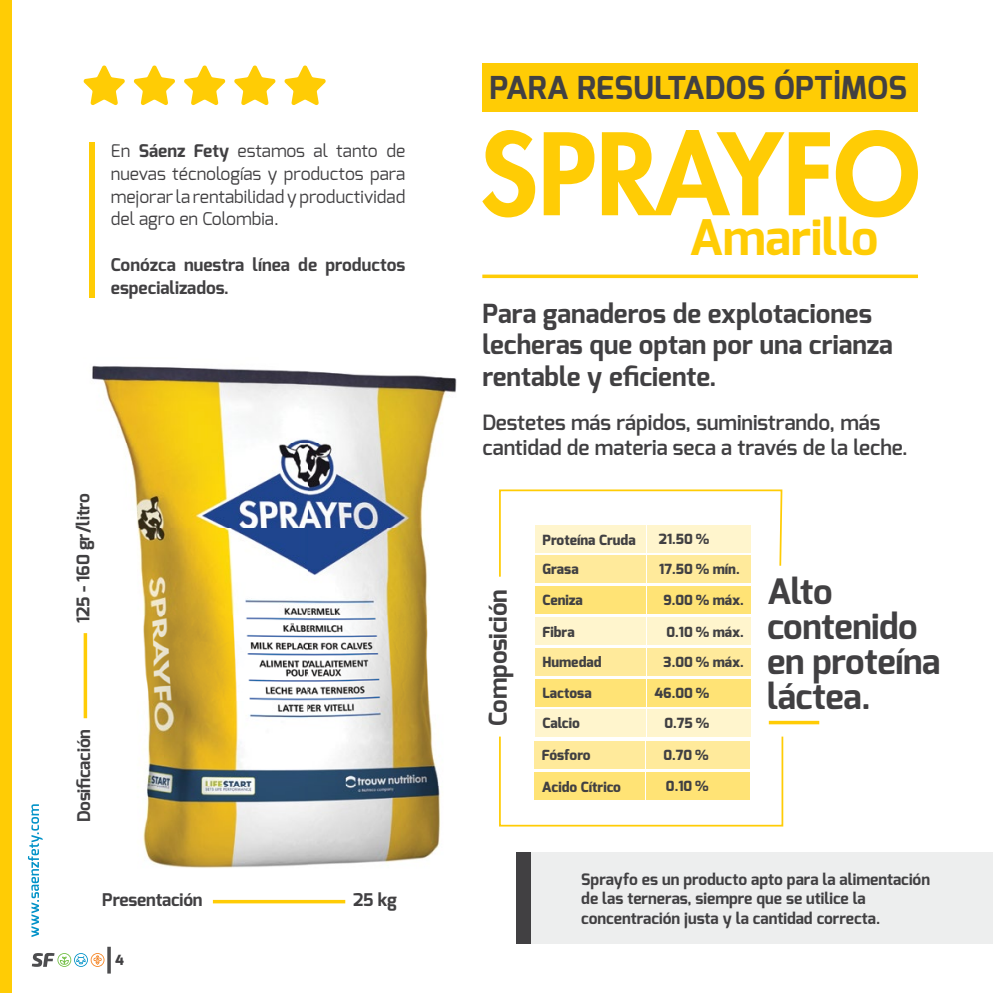
<style>
.page{position:relative;width:993px;height:993px;background:#fff}
.page>*{position:absolute;margin:0;border:0;box-sizing:border-box;transform-origin:0 0}
.t1{font:700 49px "Exo";letter-spacing:-.005em;color:#ffcc05}
.t2{font:700 35px/35px "Exo";letter-spacing:-.01em;color:#414042}
.t3{font:700 31.5px "Exo";letter-spacing:.005em;color:#414042}
.t4{font:700 26.25px/31.5px "Exo";color:#414042}
.t5{font:700 24.5px "Exo";letter-spacing:-.01em;color:#414042}
.t6{font:600 21px/24.5px "Exo";color:#414042}
.t7{font:17.5px/22.8px "Exo";color:#414042;text-align:justify}
.t8{font:700 17.5px/22.8px "Exo";color:#414042}
.t9{font:700 15.75px/19.2px "Exo";color:#414042}
.t10{font:800 14px "Exo";color:#414042}
.s1{font-weight:700}
</style>
<div class="page">
<svg style="left:32px;top:953px;width:72px;height:13px"></svg>
<svg style="left:107px;top:946px;width:4px;height:27px"></svg>
<svg style="left:28px;top:804px;width:15px;height:132px"></svg>
<div style="left:482px;top:63px;width:435px;height:48px;background:#ffcc05"></div>
<img style="left:84px;top:365px;width:373px;height:503px">
<div style="left:535px;top:617px;width:110px;height:27px;background:#fff5cd"></div>
<div style="left:535px;top:709px;width:110px;height:27px;background:#fff5cd"></div>
<div style="left:647px;top:617px;width:103px;height:27px;background:#fff5cd"></div>
<div style="left:647px;top:709px;width:103px;height:27px;background:#fff5cd"></div>
<div style="left:535px;top:555px;width:110px;height:27px;background:#ffea9b"></div>
<div style="left:535px;top:648px;width:110px;height:27px;background:#ffea9b"></div>
<div style="left:534px;top:740px;width:110px;height:28px;background:#ffea9b"></div>
<div style="left:647px;top:555px;width:103px;height:27px;background:#ffea9b"></div>
<div style="left:647px;top:648px;width:103px;height:27px;background:#ffea9b"></div>
<div style="left:646px;top:740px;width:103px;height:28px;background:#ffea9b"></div>
<div style="left:535px;top:586px;width:110px;height:27px;background:#ffe375"></div>
<div style="left:535px;top:678px;width:110px;height:28px;background:#ffe375"></div>
<div style="left:534px;top:772px;width:110px;height:27px;background:#ffe375"></div>
<div style="left:647px;top:586px;width:103px;height:27px;background:#ffe375"></div>
<div style="left:647px;top:678px;width:103px;height:28px;background:#ffe375"></div>
<div style="left:646px;top:772px;width:103px;height:27px;background:#ffe375"></div>
<svg style="left:768px;top:720px;width:51px;height:4px"></svg>
<svg style="left:213px;top:899px;width:132px;height:4px"></svg>
<svg style="left:482px;top:274px;width:435px;height:4px;fill:#ffcc05"></svg>
<hr style="left:84px;top:633px;width:3px;height:85px;background:#ffcc05">
<div style="left:0;top:0;width:12px;height:992px;background:#ffcc05"></div>
<div style="left:516px;top:851px;width:476px;height:92px;background:#edeeee"></div>
<svg style="left:499px;top:489px;width:284px;height:89px"></svg>
<div style="left:499px;top:735px;width:284px;height:91px;border:2px solid #ffcc05"></div>
<svg style="left:482px;top:130px;width:53px;height:87px"></svg>
<svg style="left:543px;top:132px;width:51px;height:83px"></svg>
<svg style="left:601px;top:130px;width:228px;height:85px"></svg>
<svg style="left:835px;top:130px;width:82px;height:87px"></svg>
<div style="left:516px;top:851px;width:15px;height:92px;background:#414042"></div>
<div style="left:89px;top:142px;width:6px;height:155px;background:#ffcc05"></div>
<svg style="left:133px;top:65px;width:42px;height:40px"></svg>
<svg style="left:234px;top:65px;width:42px;height:40px"></svg>
<svg style="left:83px;top:65px;width:42px;height:40px"></svg>
<svg style="left:184px;top:65px;width:42px;height:40px"></svg>
<svg style="left:284px;top:65px;width:42px;height:40px"></svg>
<p class="t7" style="left:111px;top:139px;width:296px">En <span class="s1">Sáenz Fety</span> estamos al tanto de nuevas técnologías y productos para mejorar la rentabilidad y productividad del agro en Colombia.</p>
<p class="t8" style="left:111px;top:253px;width:296px">Conózca nuestra línea de productos especializados.</p>
<p class="t8" style="left:72px;top:623px;width:131px;rotate:-90deg">125 - 160 gr/litro</p>
<p class="t8" style="left:73px;top:822px;width:95px;rotate:-90deg">Dosificación</p>
<p class="t8" style="left:102px;top:888px;width:102px">Presentación</p>
<p class="t10" style="left:115px;top:951px;width:10px">4</p>
<p class="t8" style="left:353px;top:888px;width:45px">25 kg</p>
<h3 class="t3" style="left:489px;top:68px;width:419px">PARA RESULTADOS ÓPTIMOS</h3>
<h1 class="t1" style="left:689px;top:205px;width:191px">Amarillo</h1>
<h3 class="t4" style="left:482px;top:297px;width:412px">Para ganaderos de explotaciones lecheras que optan por una crianza rentable y eficiente.</h3>
<h3 class="t6" style="left:482px;top:410px;width:427px">Destetes más rápidos, suministrando, más cantidad de materia seca a través de la leche.</h3>
<h3 class="t5" style="left:482px;top:725px;width:138px;rotate:-90deg">Composición</h3>
<p class="t10" style="left:542px;top:530px;width:95px">Proteína Cruda</p>
<p class="t10" style="left:658px;top:529px;width:52px">21.50 %</p>
<p class="t10" style="left:542px;top:559px;width:38px">Grasa</p>
<p class="t10" style="left:659px;top:559px;width:82px">17.50 % mín.</p>
<p class="t10" style="left:542px;top:590px;width:42px">Ceniza</p>
<p class="t10" style="left:663px;top:590px;width:82px">9.00 % máx.</p>
<p class="t10" style="left:542px;top:622px;width:34px">Fibra</p>
<p class="t10" style="left:666px;top:622px;width:79px">0.10 % máx.</p>
<p class="t10" style="left:542px;top:652px;width:60px">Humedad</p>
<p class="t10" style="left:663px;top:652px;width:81px">3.00 % máx.</p>
<p class="t10" style="left:542px;top:683px;width:51px">Lactosa</p>
<p class="t10" style="left:654px;top:683px;width:56px">46.00 %</p>
<p class="t10" style="left:542px;top:714px;width:39px">Calcio</p>
<p class="t10" style="left:664px;top:714px;width:46px">0.75 %</p>
<p class="t10" style="left:541px;top:745px;width:50px">Fósforo</p>
<p class="t10" style="left:663px;top:745px;width:47px">0.70 %</p>
<p class="t10" style="left:541px;top:777px;width:81px">Acido Cítrico</p>
<p class="t10" style="left:665px;top:776px;width:44px">0.10 %</p>
<h2 class="t2" style="left:766px;top:574px;width:175px">Alto contenido en proteína láctea.</h2>
<p class="t9" style="left:581px;top:869px;width:350px">Sprayfo es un producto apto para la alimentación de las terneras, siempre que se utilice la concentración justa y la cantidad correcta.</p>
</div>
